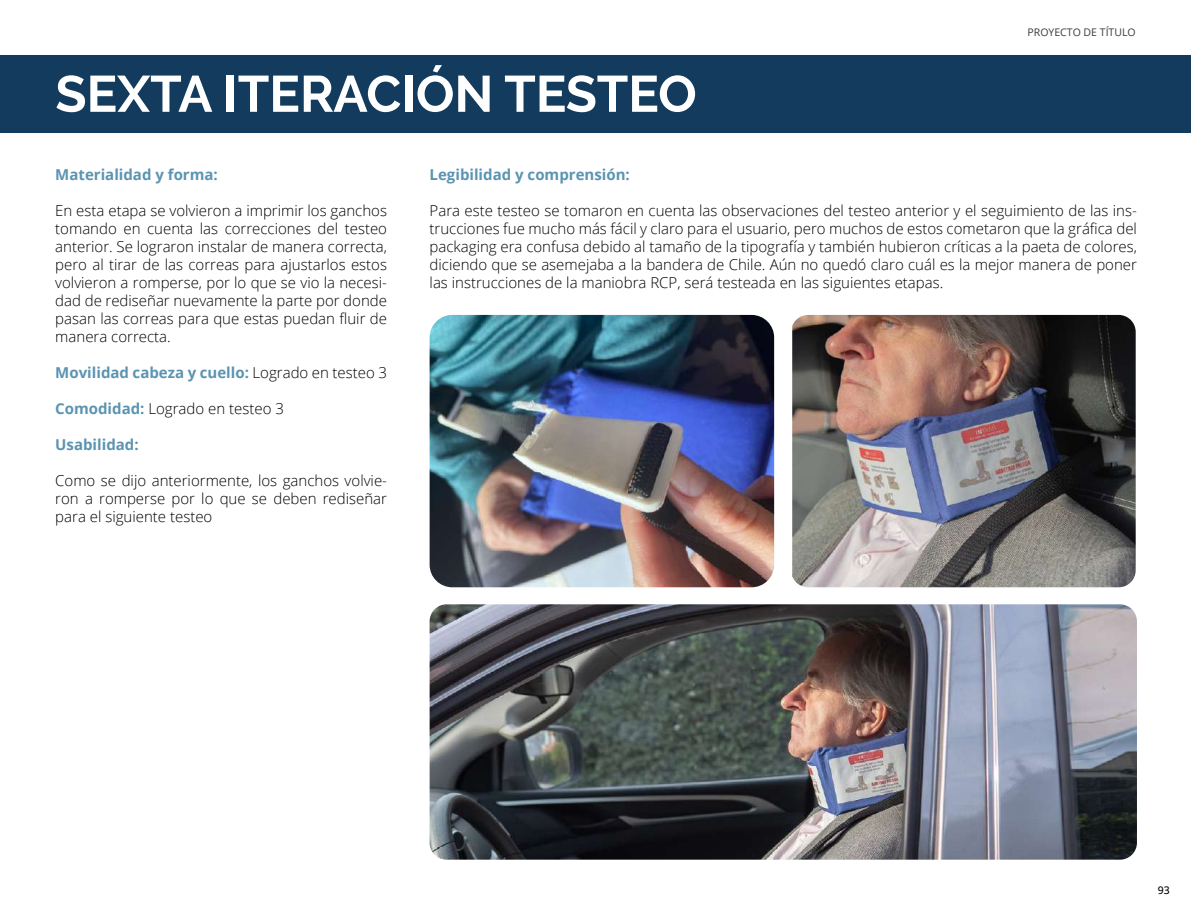
<style>
.page{position:relative;width:1191px;height:915px;background:#fff}
.page>*{position:absolute;margin:0;border:0;box-sizing:border-box;transform-origin:0 0}
.t1{font:700 51px "Raleway";color:#fff}
.t2{font:300 15px/18px "Open Sans";color:#000;text-align:justify}
.t3{font:700 15px "Open Sans";color:#5b94b1}
.t4{font:10.5px "Open Sans";color:#3c3c3b}
.t5{font:500 10.5px "Open Sans";color:#000}
.s1{font-weight:300;color:#000}
.s2{font-weight:700;color:#5b94b1}
</style>
<div class="page">
<div style="left:0;top:55px;width:1191px;height:77px;background:#123b5e"></div>
<img style="left:429px;top:315px;width:345px;height:272px">
<img style="left:792px;top:315px;width:343px;height:272px">
<img style="left:429px;top:604px;width:708px;height:255px">
<h1 class="t1" style="left:55px;top:65px;width:643px">SEXTA ITERACIÓN TESTEO</h1>
<p class="t4" style="left:1027px;top:25px;width:110px">PROYECTO DE TÍTULO</p>
<p class="t3" style="left:55px;top:163px;width:164px">Materialidad y forma:</p>
<p class="t2" style="left:55px;top:201px;width:333px">En esta etapa se volvieron a imprimir los ganchos tomando en cuenta las correcciones del testeo anterior. Se lograron instalar de manera correcta, pero al tirar de las correas para ajustarlos estos volvieron a romperse, por lo que se vio la necesi&shy;dad de rediseñar nuevamente la parte por donde pasan las correas para que estas puedan fluir de manera correcta.</p>
<p class="t3" style="left:55px;top:361px;width:333px">Movilidad cabeza y cuello: <span class="s1">Logrado en testeo 3</span></p>
<p class="t2" style="left:55px;top:399px;width:230px"><span class="s2">Comodidad:</span> Logrado en testeo 3</p>
<p class="t3" style="left:55px;top:433px;width:85px">Usabilidad:</p>
<p class="t2" style="left:55px;top:471px;width:333px">Como se dijo anteriormente, los ganchos volvie&shy;ron a romperse por lo que se deben rediseñar para el siguiente testeo</p>
<p class="t3" style="left:429px;top:163px;width:202px">Legibilidad y comprensión:</p>
<p class="t2" style="left:429px;top:201px;width:709px">Para este testeo se tomaron en cuenta las observaciones del testeo anterior y el seguimiento de las ins&shy;trucciones fue mucho más fácil y claro para el usuario, pero muchos de estos cometaron que la gráfica del packaging era confusa debido al tamaño de la tipografía y también hubieron críticas a la paeta de colores, diciendo que se asemejaba a la bandera de Chile. Aún no quedó claro cuál es la mejor manera de poner las instrucciones de la maniobra RCP, será testeada en las siguientes etapas.</p>
<p class="t5" style="left:1158px;top:882px;width:14px">93</p>
</div>
